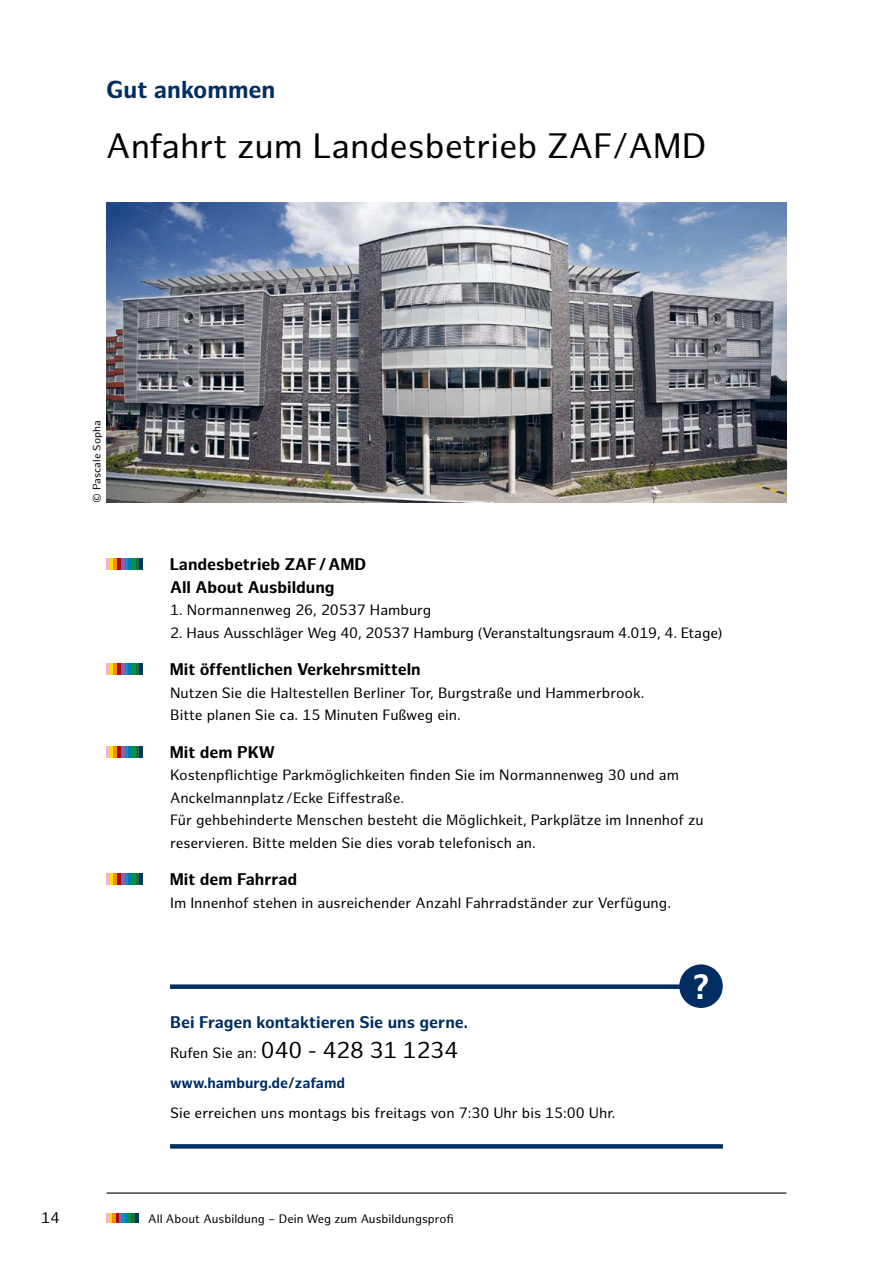
<style>
.page{position:relative;width:893px;height:1263px;background:#fff}
.page>*{position:absolute;margin:0;border:0;box-sizing:border-box;transform-origin:0 0}
.Überschrift_H1{font:34.5px "Hamburg Sans";color:#000}
.t1{font:700 34.35px "Hamburg Sans";color:#fff}
.Overline_H1{font:700 24px "Hamburg Sans";color:#002d62}
.Copy{font:22.5px "Hamburg Sans";color:#000}
.Headline_H2{font:700 16.5px "Hamburg Sans";color:#000}
.Headline_H2-2{font:700 16.5px "Hamburg Sans";color:#002d62}
.t2{font:15px "Hamburg Sans";color:#000}
.Copy_eingerückt{font:14.7px/22.5px "Hamburg Sans";color:#000}
.Copy-2{font:14.7px "Hamburg Sans";color:#000}
.Copy-3{font:700 14.7px "Hamburg Sans";color:#002d62}
.t3{font:12px "Hamburg Sans";color:#000}
.Copy-4{font:10.5px "Hamburg Sans";color:#000}
.s1{font-size:14.7px}
</style>
<div class="page">
<hr style="left:107px;top:1192px;width:679px;height:1px;background:#000">
<svg style="left:106px;top:1213px;width:32px;height:10px"></svg>
<img style="left:106px;top:202px;width:681px;height:300px">
<hr style="left:117px;top:559px;width:4px;height:11px;background:#a20e13">
<hr style="left:121px;top:559px;width:4px;height:11px;background:#945e9d">
<hr style="left:106px;top:559px;width:4px;height:11px;background:#f5b3c4">
<svg style="left:110px;top:559px;width:4px;height:11px"></svg>
<svg style="left:114px;top:559px;width:3px;height:11px"></svg>
<svg style="left:125px;top:559px;width:3px;height:11px"></svg>
<hr style="left:128px;top:559px;width:4px;height:11px;background:#007bb1">
<hr style="left:132px;top:559px;width:4px;height:11px;background:#00963e">
<svg style="left:136px;top:559px;width:3px;height:11px"></svg>
<hr style="left:139px;top:559px;width:4px;height:11px;background:#003b57">
<hr style="left:117px;top:664px;width:4px;height:11px;background:#a20e13">
<hr style="left:121px;top:664px;width:4px;height:11px;background:#945e9d">
<hr style="left:106px;top:664px;width:4px;height:11px;background:#f5b3c4">
<svg style="left:110px;top:664px;width:4px;height:11px"></svg>
<svg style="left:114px;top:664px;width:3px;height:11px"></svg>
<svg style="left:125px;top:664px;width:3px;height:11px"></svg>
<hr style="left:128px;top:664px;width:4px;height:11px;background:#007bb1">
<hr style="left:132px;top:664px;width:4px;height:11px;background:#00963e">
<svg style="left:136px;top:664px;width:3px;height:11px"></svg>
<hr style="left:139px;top:664px;width:4px;height:11px;background:#003b57">
<hr style="left:117px;top:746px;width:4px;height:12px;background:#a20e13">
<hr style="left:121px;top:746px;width:4px;height:12px;background:#945e9d">
<hr style="left:106px;top:746px;width:4px;height:12px;background:#f5b3c4">
<svg style="left:110px;top:746px;width:4px;height:12px"></svg>
<svg style="left:114px;top:746px;width:3px;height:12px"></svg>
<svg style="left:125px;top:746px;width:3px;height:12px"></svg>
<hr style="left:128px;top:746px;width:4px;height:12px;background:#007bb1">
<hr style="left:132px;top:746px;width:4px;height:12px;background:#00963e">
<svg style="left:136px;top:746px;width:3px;height:12px"></svg>
<hr style="left:139px;top:746px;width:4px;height:12px;background:#003b57">
<hr style="left:117px;top:874px;width:4px;height:11px;background:#a20e13">
<hr style="left:121px;top:874px;width:4px;height:11px;background:#945e9d">
<hr style="left:106px;top:874px;width:4px;height:11px;background:#f5b3c4">
<svg style="left:110px;top:874px;width:4px;height:11px"></svg>
<svg style="left:114px;top:874px;width:3px;height:11px"></svg>
<svg style="left:125px;top:874px;width:3px;height:11px"></svg>
<hr style="left:128px;top:874px;width:4px;height:11px;background:#007bb1">
<hr style="left:132px;top:874px;width:4px;height:11px;background:#00963e">
<svg style="left:136px;top:874px;width:3px;height:11px"></svg>
<hr style="left:139px;top:874px;width:4px;height:11px;background:#003b57">
<div style="left:170px;top:984px;width:551px;height:5px;background:#002d62"></div>
<div style="left:679px;top:964px;width:44px;height:44px;background:#002d62;border-radius:50%"></div>
<div style="left:170px;top:1144px;width:553px;height:5px;background:#002d62"></div>
<p class="Overline_H1" style="left:106px;top:75px;width:171px">Gut ankommen</p>
<h1 class="Überschrift_H1" style="left:106px;top:126px;width:602px">Anfahrt zum Landesbetrieb ZAF/AMD</h1>
<p class="Copy-4" style="left:91px;top:503px;width:83px;rotate:-90deg">© Pascale Sopha</p>
<p class="Headline_H2" style="left:170px;top:555px;width:198px">Landesbetrieb ZAF/AMD</p>
<p class="Headline_H2" style="left:170px;top:577px;width:166px">All About Ausbildung</p>
<p class="Copy_eingerückt" style="left:170px;top:599px;width:263px">1. Normannenweg 26, 20537 Hamburg</p>
<p class="Copy_eingerückt" style="left:170px;top:622px;width:554px">2. Haus Ausschläger Weg 40, 20537 Hamburg (Veranstaltungsraum 4.019, 4. Etage)</p>
<p class="Headline_H2" style="left:170px;top:660px;width:253px">Mit öffentlichen Verkehrsmitteln</p>
<p class="Copy_eingerückt" style="left:170px;top:682px;width:476px">Nutzen Sie die Haltestellen Berliner Tor, Burgstraße und Hammerbrook.</p>
<p class="Copy_eingerückt" style="left:170px;top:704px;width:292px">Bitte planen Sie ca. 15 Minuten Fußweg ein.</p>
<p class="Headline_H2" style="left:170px;top:742px;width:107px">Mit dem PKW</p>
<p class="Copy_eingerückt" style="left:170px;top:764px;width:510px">Kostenpflichtige Parkmöglichkeiten finden Sie im Normannenweg 30 und am<br>Anckelmannplatz/Ecke Eiffestraße.</p>
<p class="Copy_eingerückt" style="left:170px;top:809px;width:535px">Für gehbehinderte Menschen besteht die Möglichkeit, Parkplätze im Innenhof zu reservieren. Bitte melden Sie dies vorab telefonisch an.</p>
<p class="Headline_H2" style="left:170px;top:870px;width:129px">Mit dem Fahrrad</p>
<p class="Copy_eingerückt" style="left:170px;top:892px;width:502px">Im Innenhof stehen in ausreichender Anzahl Fahrradständer zur Verfügung.</p>
<p class="Headline_H2-2" style="left:170px;top:1012px;width:299px">Bei Fragen kontaktieren Sie uns gerne.</p>
<p class="Copy" style="left:170px;top:1037px;width:290px"><span class="s1">Rufen Sie an:</span> 040 - 428 31 1234</p>
<p class="Copy-3" style="left:170px;top:1074px;width:176px">www.hamburg.de/zafamd</p>
<p class="Copy-2" style="left:170px;top:1104px;width:447px">Sie erreichen uns montags bis freitags von 7:30 Uhr bis 15:00 Uhr.</p>
<h2 class="t1" style="left:694px;top:967px;width:17px">?</h2>
<p class="t2" style="left:41px;top:1209px;width:20px">14</p>
<p class="t3" style="left:148px;top:1211px;width:307px">All About Ausbildung – Dein Weg zum Ausbildungsprofi</p>
</div>
